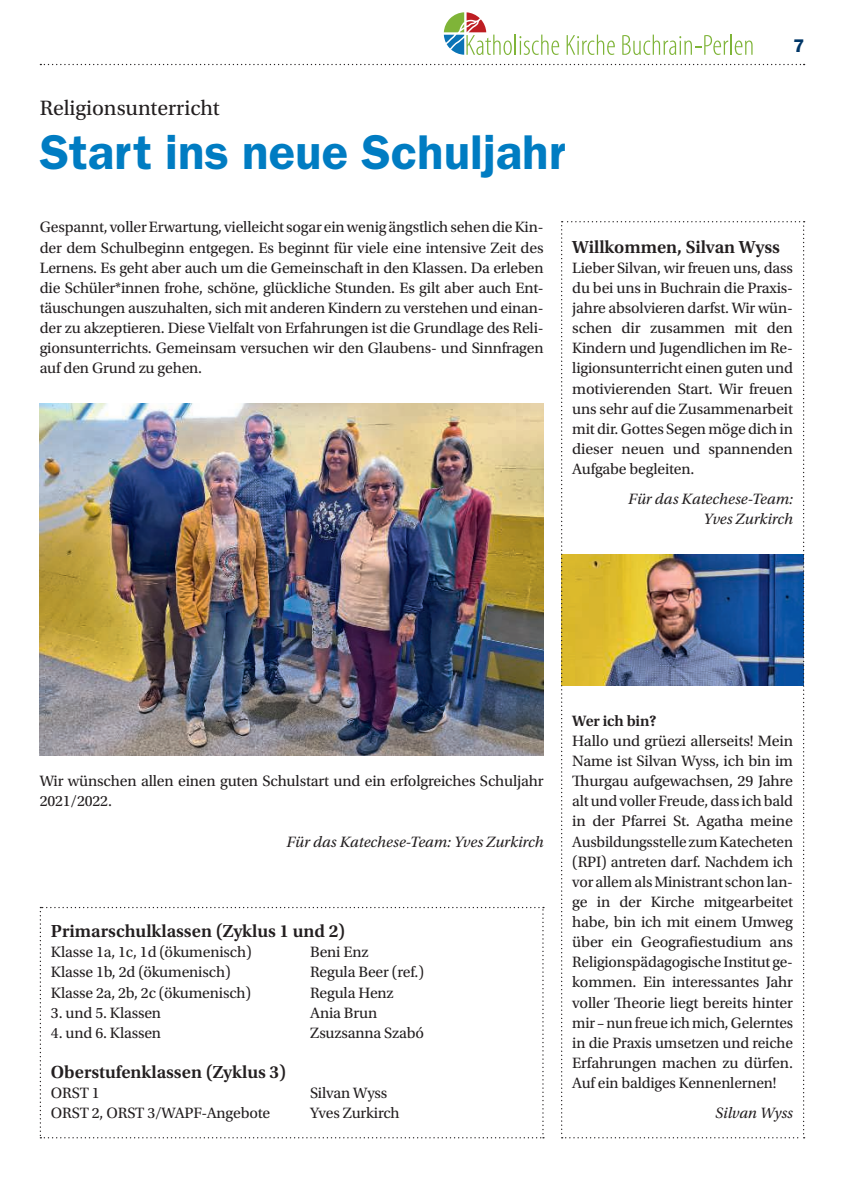
<style>
.page{position:relative;width:844px;height:1191px;background:#fff}
.page>*{position:absolute;margin:0;border:0;box-sizing:border-box;transform-origin:0 0}
.t1{font:600 49px "ITC Franklin Gothic Std";color:#007cc2}
.t2{font:21.88px "Utopia Std";color:#231f20}
.t3{font:600 18.38px "Utopia Std";color:#231f20}
.t4{font:600 18.38px "ITC Franklin Gothic Std";color:#003667}
.t5{font:15.75px/20.1px "Utopia Std";letter-spacing:-.01em;color:#231f20;text-align:justify}
.t6{font:italic 15.75px/20.1px "Utopia Std";letter-spacing:.005em;color:#231f20;text-align:right}
.t7{font:600 15.75px "Utopia Std";letter-spacing:-.01em;color:#231f20}
</style>
<div class="page">
<svg style="left:40px;top:64px;width:764px;height:1px"></svg>
<svg style="left:443px;top:12px;width:68px;height:43px"></svg>
<hr style="left:514px;top:35px;width:2px;height:20px;background:#7fb438">
<svg style="left:519px;top:35px;width:40px;height:20px"></svg>
<svg style="left:566px;top:35px;width:48px;height:20px"></svg>
<svg style="left:622px;top:35px;width:130px;height:20px"></svg>
<svg style="left:561px;top:221px;width:243px;height:917px"></svg>
<img style="left:40px;top:403px;width:503px;height:353px">
<svg style="left:40px;top:907px;width:504px;height:231px"></svg>
<h2 class="t2" style="left:40px;top:96px;width:181px">Religionsunterricht</h2>
<h1 class="t1" style="left:40px;top:123px;width:527px">Start ins neue Schuljahr</h1>
<p class="t4" style="left:793px;top:35px;width:13px">7</p>
<p class="t5" style="left:40px;top:217px;width:505px">Gespannt, voller Erwartung, vielleicht sogar ein wenig ängstlich sehen die Kin&shy;der dem Schulbeginn entgegen. Es beginnt für viele eine intensive Zeit des Lernens. Es geht aber auch um die Gemeinschaft in den Klassen. Da erleben die Schüler*innen frohe, schöne, glückliche Stunden. Es gilt aber auch Ent&shy;täuschungen auszuhalten, sich mit anderen Kindern zu verstehen und einan&shy;der zu akzeptieren. Diese Vielfalt von Erfahrungen ist die Grundlage des Reli&shy;gionsunterrichts. Gemeinsam versuchen wir den Glaubens- und Sinnfragen auf den Grund zu gehen.</p>
<p class="t3" style="left:572px;top:236px;width:209px">Willkommen, Silvan Wyss</p>
<p class="t5" style="left:572px;top:258px;width:222px">Lieber Silvan, wir freuen uns, dass du bei uns in Buchrain die Praxis&shy;jahre absolvieren darfst. Wir wün&shy;schen dir zusammen mit den Kindern und Jugendlichen im Re&shy;ligionsunterricht einen guten und motivierenden Start. Wir freuen uns sehr auf die Zusammenarbeit mit dir. Gottes Segen möge dich in dieser neuen und spannenden Aufgabe begleiten.</p>
<p class="t6" style="left:628px;top:489px;width:166px">Für das Katechese-Team:<br>Yves Zurkirch</p>
<p class="t5" style="left:40px;top:771px;width:505px">Wir wünschen allen einen guten Schulstart und ein erfolgreiches Schuljahr<br>2021/2022.</p>
<p class="t6" style="left:286px;top:831px;width:259px">Für das Katechese-Team: Yves Zurkirch</p>
<p class="t3" style="left:51px;top:920px;width:296px">Primarschulklassen (Zyklus 1 und 2)</p>
<p class="t5" style="left:51px;top:942px;width:202px">Klasse 1a, 1c, 1d (ökumenisch)</p>
<p class="t5" style="left:310px;top:942px;width:60px">Beni Enz</p>
<p class="t5" style="left:51px;top:962px;width:181px">Klasse 1b, 2d (ökumenisch)</p>
<p class="t5" style="left:310px;top:962px;width:115px">Regula Beer (ref.)</p>
<p class="t5" style="left:51px;top:982px;width:202px">Klasse 2a, 2b, 2c (ökumenisch)</p>
<p class="t5" style="left:310px;top:982px;width:85px">Regula Henz</p>
<p class="t5" style="left:51px;top:1002px;width:112px">3. und 5. Klassen</p>
<p class="t5" style="left:310px;top:1002px;width:69px">Ania Brun</p>
<p class="t5" style="left:51px;top:1023px;width:112px">4. und 6. Klassen</p>
<p class="t5" style="left:310px;top:1023px;width:115px">Zsuzsanna Szabó</p>
<p class="t3" style="left:51px;top:1061px;width:237px">Oberstufenklassen (Zyklus 3)</p>
<p class="t5" style="left:51px;top:1083px;width:50px">ORST 1</p>
<p class="t5" style="left:310px;top:1083px;width:79px">Silvan Wyss</p>
<p class="t5" style="left:51px;top:1103px;width:221px">ORST 2, ORST 3/WAPF-Angebote</p>
<p class="t5" style="left:310px;top:1103px;width:91px">Yves Zurkirch</p>
<p class="t7" style="left:572px;top:711px;width:86px">Wer ich bin?</p>
<p class="t5" style="left:572px;top:731px;width:222px">Hallo und grüezi allerseits! Mein Name ist Silvan Wyss, ich bin im Thurgau aufgewachsen, 29 Jahre alt und voller Freude, dass ich bald in der Pfarrei St. Agatha meine Ausbildungsstelle zum Katecheten (RPI) antreten darf. Nachdem ich vor allem als Ministrant schon lan&shy;ge in der Kirche mitgearbeitet habe, bin ich mit einem Umweg über ein Geografiestudium ans Religionspädagogische Institut ge&shy;kommen. Ein interessantes Jahr voller Theorie liegt bereits hinter mir – nun freue ich mich, Gelerntes in die Praxis umsetzen und reiche Erfahrungen machen zu dürfen.<br>Auf ein baldiges Kennenlernen!</p>
<p class="t6" style="left:715px;top:1103px;width:79px">Silvan Wyss</p>
</div>
